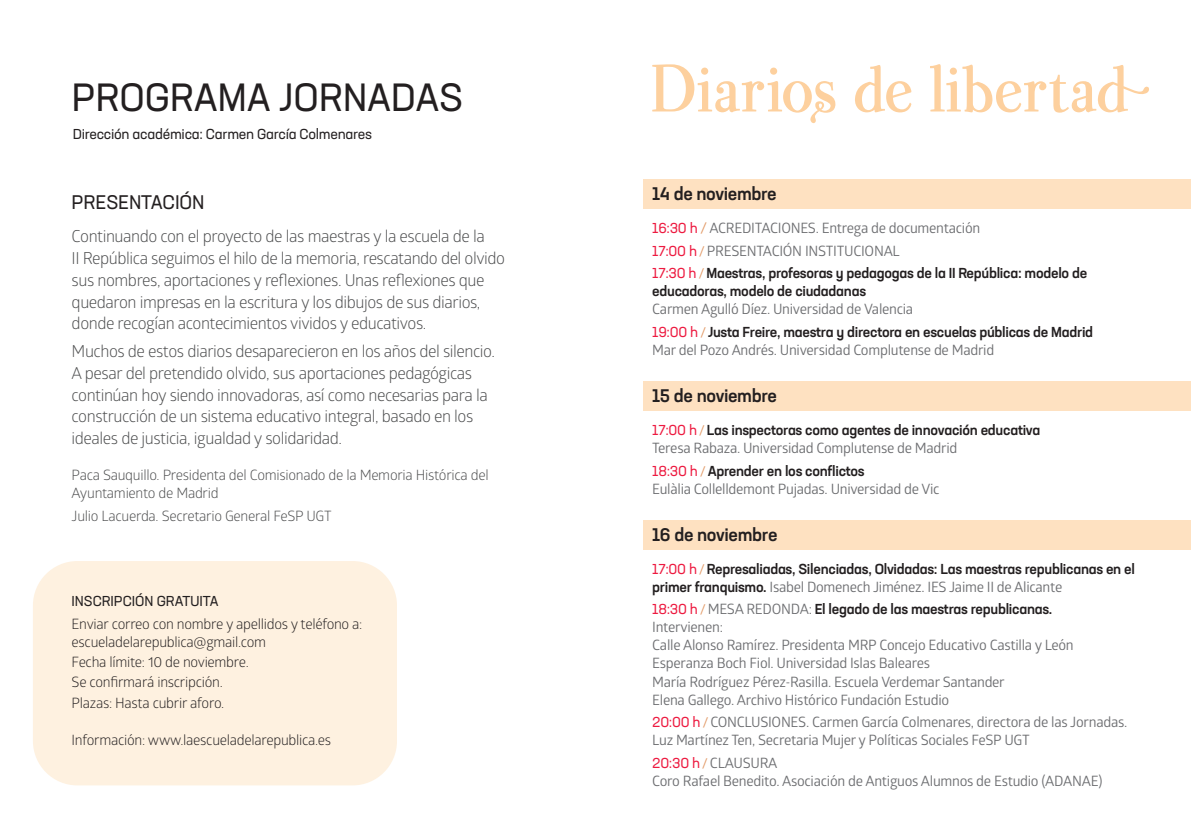
<style>
.page{position:relative;width:1191px;height:834px;background:#fff}
.page>*{position:absolute;margin:0;border:0;box-sizing:border-box;transform-origin:0 0}
.t1{font:39px "Neusa Next Std";letter-spacing:-.01em;color:#231f20}
.t2{font:19.5px "Neusa Next Std";letter-spacing:-.01em;color:#231f20}
.t3{font:500 18px "Neusa Next Std";letter-spacing:-.02em;color:#231f20}
.t4{font:16.5px/21.8px "Glober";letter-spacing:-.03em;color:#4b4c4d}
.t5{font:14.25px/18px "Glober";letter-spacing:-.02em;color:#6c6d70}
.t6{font:500 14.25px/18px "Neusa Next Std";letter-spacing:-.02em;color:#231f20}
.t7{font:14.25px/20.2px "Glober";letter-spacing:-.02em;color:#231f20}
.t8{font:14.25px/18px "Glober";letter-spacing:-.02em;color:#4b4c4d}
.t9{font:14.25px "Neusa Next Std";letter-spacing:-.02em;color:#231f20}
.s1{font-family:"Neusa Next Std";color:#ed1a40}
.s2{color:#e29966}
.s3{font-family:"Myriad Pro";color:#e29966}
.s4{font-weight:400;color:#ed1a40}
.s5{font-family:"Myriad Pro";font-weight:400;color:#e29966}
.s6{font-family:"Neusa Next Std";font-weight:500;color:#231f20}
.s7{font-family:"Glober";font-weight:400;color:#6c6d70}
</style>
<div class="page">
<div style="left:33px;top:561px;width:364px;height:224px;background:#fef1e0;border-radius:44px"></div>
<svg style="left:652px;top:64px;width:183px;height:59px"></svg>
<svg style="left:855px;top:65px;width:56px;height:47px"></svg>
<svg style="left:930px;top:64px;width:219px;height:49px"></svg>
<div style="left:643px;top:179px;width:548px;height:29px;background:#fee1c1"></div>
<div style="left:643px;top:381px;width:548px;height:30px;background:#fee1c1"></div>
<div style="left:643px;top:520px;width:548px;height:29px;background:#fee1c1"></div>
<h1 class="t1" style="left:72px;top:73px;width:393px">PROGRAMA JORNADAS</h1>
<p class="t9" style="left:73px;top:125px;width:301px">Dirección académica: Carmen García Colmenares</p>
<h2 class="t2" style="left:72px;top:189px;width:134px">PRESENTACIÓN</h2>
<p class="t4" style="left:72px;top:225px;width:435px">Continuando con el proyecto de las maestras y la escuela de la<br>II República seguimos el hilo de la memoria, rescatando del olvido sus nombres, aportaciones y reflexiones. Unas reflexiones que quedaron impresas en la escritura y los dibujos de sus diarios, donde recogían acontecimientos vividos y educativos.</p>
<p class="t4" style="left:72px;top:339px;width:425px">Muchos de estos diarios desaparecieron en los años del silencio.<br>A pesar del pretendido olvido, sus aportaciones pedagógicas continúan hoy siendo innovadoras, así como necesarias para la construcción de un sistema educativo integral, basado en los ideales de justicia, igualdad y solidaridad.</p>
<p class="t8" style="left:72px;top:465px;width:418px">Paca Sauquillo. Presidenta del Comisionado de la Memoria Histórica del<br>Ayuntamiento de Madrid</p>
<p class="t8" style="left:72px;top:506px;width:261px">Julio Lacuerda. Secretario General FeSP UGT</p>
<p class="t9" style="left:72px;top:592px;width:148px">INSCRIPCIÓN GRATUITA</p>
<p class="t7" style="left:72px;top:615px;width:292px;line-height:17.2px">Enviar correo con nombre y apellidos y teléfono a: escueladelarepublica@gmail.com</p>
<p class="t7" style="left:72px;top:651px;width:179px">Fecha límite: 10 de noviembre.<br>Se confirmará inscripción.<br>Plazas: Hasta cubrir aforo.</p>
<p class="t7" style="left:72px;top:729px;width:261px">Información: www.laescueladelarepublica.es</p>
<p class="t3" style="left:652px;top:182px;width:126px">14 de noviembre</p>
<p class="t5" style="left:652px;top:216px;width:329px;line-height:22.5px"><span class="s1">16:30 h</span> <span class="s2">/</span> ACREDITACIONES. Entrega de documentación<br><span class="s1">17:00 h</span> <span class="s3">/</span> PRESENTACIÓN INSTITUCIONAL</p>
<p class="t6" style="left:652px;top:264px;width:436px"><span class="s4">17:30 h</span> <span class="s5">/</span> Maestras, profesoras y pedagogas de la II República: modelo de educadoras, modelo de ciudadanas</p>
<p class="t5" style="left:652px;top:299px;width:262px">Carmen Agulló Díez. Universidad de Valencia</p>
<p class="t6" style="left:652px;top:322px;width:442px"><span class="s4">19:00 h</span> <span class="s5">/</span> Justa Freire, maestra y directora en escuelas públicas de Madrid</p>
<p class="t5" style="left:652px;top:340px;width:343px">Mar del Pozo Andrés. Universidad Complutense de Madrid</p>
<p class="t3" style="left:652px;top:384px;width:126px">15 de noviembre</p>
<p class="t6" style="left:652px;top:420px;width:390px"><span class="s4">17:00 h</span> <span class="s5">/</span> Las inspectoras como agentes de innovación educativa</p>
<p class="t5" style="left:652px;top:438px;width:307px">Teresa Rabaza. Universidad Complutense de Madrid</p>
<p class="t6" style="left:652px;top:461px;width:214px"><span class="s4">18:30 h</span> <span class="s5">/</span> Aprender en los conflictos</p>
<p class="t5" style="left:652px;top:479px;width:289px">Eulàlia Collelldemont Pujadas. Universidad de Vic</p>
<p class="t3" style="left:652px;top:523px;width:127px">16 de noviembre</p>
<p class="t6" style="left:652px;top:559px;width:484px"><span class="s4">17:00 h</span> <span class="s5">/</span> Represaliadas, Silenciadas, Olvidadas: Las maestras republicanas en el</p>
<p class="t5" style="left:652px;top:577px;width:412px"><span class="s6">primer franquismo.</span> Isabel Domenech Jiménez. IES Jaime II de Alicante</p>
<p class="t6" style="left:652px;top:600px;width:401px"><span class="s4">18:30 h</span> <span class="s5">/</span> <span class="s7">MESA REDONDA:</span> El legado de las maestras republicanas.</p>
<p class="t5" style="left:652px;top:617px;width:423px">Intervienen:<br>Calle Alonso Ramírez. Presidenta MRP Concejo Educativo Castilla y León Esperanza Boch Fiol. Universidad Islas Baleares<br>María Rodríguez Pérez-Rasilla. Escuela Verdemar Santander<br>Elena Gallego. Archivo Histórico Fundación Estudio</p>
<p class="t5" style="left:652px;top:712px;width:476px"><span class="s1">20:00 h</span> <span class="s3">/</span> CONCLUSIONES. Carmen García Colmenares, directora de las Jornadas.<br>Luz Martínez Ten, Secretaria Mujer y Políticas Sociales FeSP UGT</p>
<p class="t5" style="left:652px;top:752px;width:452px"><span class="s1">20:30 h</span> <span class="s3">/</span> CLAUSURA<br>Coro Rafael Benedito. Asociación de Antiguos Alumnos de Estudio (ADANAE)</p>
</div>
